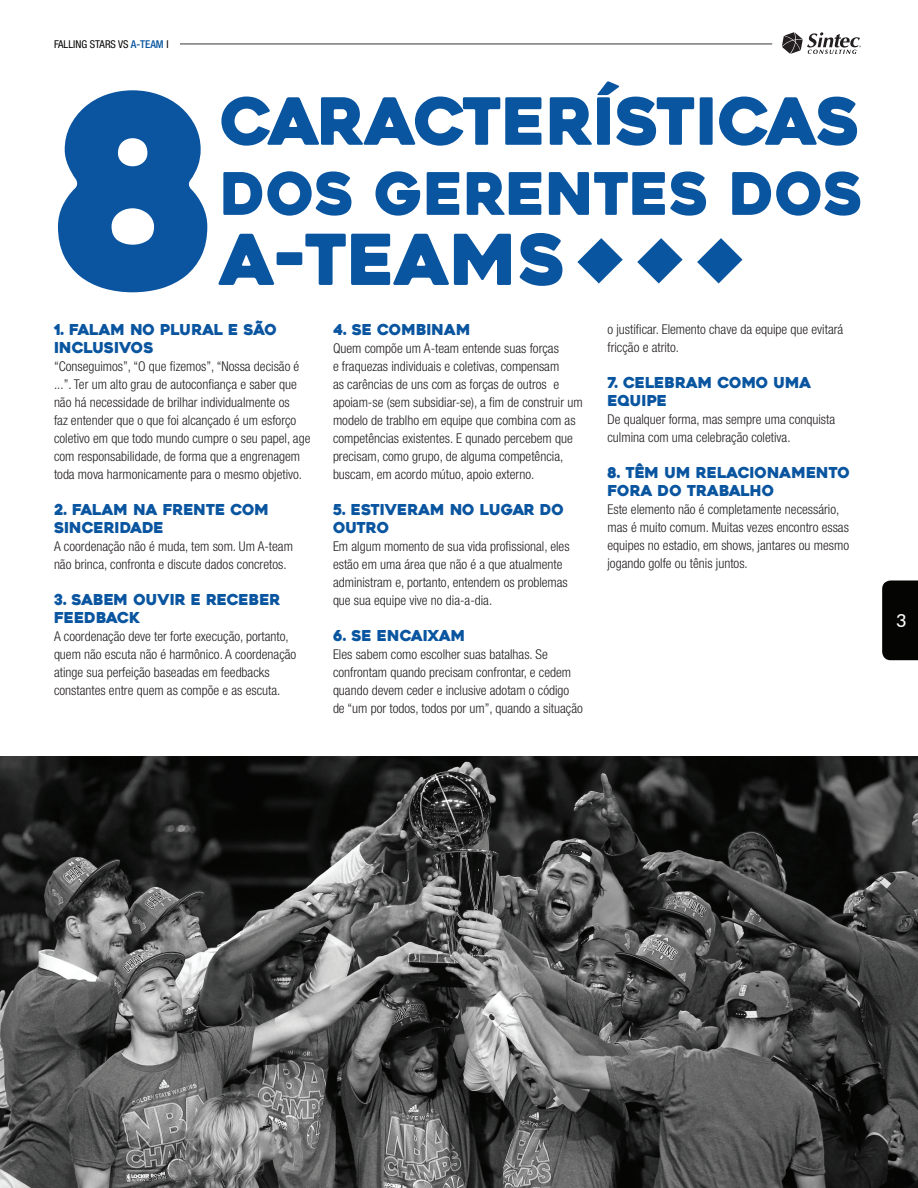
<style>
.page{position:relative;width:918px;height:1188px;background:#fff}
.page>*{position:absolute;margin:0;border:0;box-sizing:border-box;transform-origin:0 0}
.t1{font:267.6px "Heavitas";color:#0a54a0}
.t2{font:70.05px "Heavitas";color:#0a55a0}
.t3{font:64.95px "Heavitas";letter-spacing:-.01em;color:#0a55a0}
.t4{font:58.5px "Heavitas";color:#0a55a0}
.t5{font:500 18px "Lato";color:#fff}
.t6{font:15px/18px "Heavitas";color:#0a55a0}
.t7{font:300 condensed 13.5px/18px "Helvetica Neue LT Std";color:#231f20}
.t8{font:condensed 10.8px "Helvetica Neue LT Std";color:#040503}
.s1{font-weight:500;color:#0855a0}
</style>
<div class="page">
<hr style="left:180px;top:44px;width:592px;height:1px;background:#3a3838">
<div style="left:882px;top:580px;width:36px;height:80px;background:#040503"></div>
<svg style="left:782px;top:32px;width:79px;height:22px"></svg>
<img style="left:0;top:756px;width:918px;height:432px">
<svg style="left:577px;top:238px;width:46px;height:46px"></svg>
<svg style="left:637px;top:238px;width:46px;height:46px"></svg>
<svg style="left:697px;top:238px;width:45px;height:46px"></svg>
<p class="t8" style="left:54px;top:37px;width:116px">FALLING STARS VS <span class="s1">A-TEAM</span> I</p>
<h1 class="t1" style="left:54px;top:27px;width:168px">8</h1>
<h3 class="t3" style="left:220px;top:81px;width:642px">CARACTERÍSTICAS</h3>
<h3 class="t4" style="left:220px;top:158px;width:645px">DOS GERENTES DOS</h3>
<h2 class="t2" style="left:220px;top:217px;width:347px">A-TEAMS</h2>
<p class="t6" style="left:54px;top:321px;width:224px">1. FALAM NO PLURAL E SÃO<br>INCLUSIVOS</p>
<p class="t7" style="left:54px;top:357px;width:258px">“Conseguimos”, “O que fizemos”, “Nossa decisão é ...”. Ter um alto grau de autoconfiança e saber que não há necessidade de brilhar individualmente os<br>faz entender que o que foi alcançado é um esforço coletivo em que todo mundo cumpre o seu papel, age com responsabilidade, de forma que a engrenagem toda mova harmonicamente para o mesmo objetivo.</p>
<p class="t6" style="left:54px;top:501px;width:217px">2. FALAM NA FRENTE COM<br>SINCERIDADE</p>
<p class="t7" style="left:54px;top:537px;width:240px">A coordenação não é muda, tem som. Um A-team não brinca, confronta e discute dados concretos.</p>
<p class="t6" style="left:54px;top:591px;width:228px">3. SABEM OUVIR E RECEBER<br>FEEDBACK</p>
<p class="t7" style="left:54px;top:627px;width:244px">A coordenação deve ter forte execução, portanto, quem não escuta não é harmônico. A coordenação atinge sua perfeição baseadas em feedbacks constantes entre quem as compõe e as escuta.</p>
<p class="t7" style="left:607px;top:320px;width:237px">o justificar. Elemento chave da equipe que evitará fricção e atrito.</p>
<p class="t6" style="left:608px;top:373px;width:205px">7. CELEBRAM COMO UMA<br>EQUIPE</p>
<p class="t7" style="left:608px;top:410px;width:229px">De qualquer forma, mas sempre uma conquista culmina com uma celebração coletiva.</p>
<p class="t6" style="left:608px;top:463px;width:244px">8. TÊM UM RELACIONAMENTO<br>FORA DO TRABALHO</p>
<p class="t7" style="left:608px;top:500px;width:243px">Este elemento não é completamente necessário, mas é muito comum. Muitas vezes encontro essas equipes no estadio, em shows, jantares ou mesmo jogando golfe ou tênis juntos.</p>
<p class="t6" style="left:333px;top:321px;width:139px">4. SE COMBINAM</p>
<p class="t7" style="left:333px;top:339px;width:251px">Quem compõe um A-team entende suas forças<br>e fraquezas individuais e coletivas, compensam<br>as carências de uns com as forças de outros e apoiam-se (sem subsidiar-se), a fim de construir um modelo de trablho em equipe que combina com as competências existentes. E qunado percebem que precisam, como grupo, de alguma competência, buscam, em acordo mútuo, apoio externo.</p>
<p class="t6" style="left:333px;top:501px;width:233px">5. ESTIVERAM NO LUGAR DO<br>OUTRO</p>
<p class="t7" style="left:333px;top:537px;width:238px">Em algum momento de sua vida profissional, eles estão em uma área que não é a que atualmente administram e, portanto, entendem os problemas que sua equipe vive no dia-a-dia.</p>
<p class="t6" style="left:333px;top:627px;width:134px">6. SE ENCAIXAM</p>
<p class="t7" style="left:333px;top:645px;width:251px">Eles sabem como escolher suas batalhas. Se confrontam quando precisam confrontar, e cedem quando devem ceder e inclusive adotam o código de “um por todos, todos por um”, quando a situação</p>
<h3 class="t5" style="left:896px;top:608px;width:12px">3</h3>
</div>
